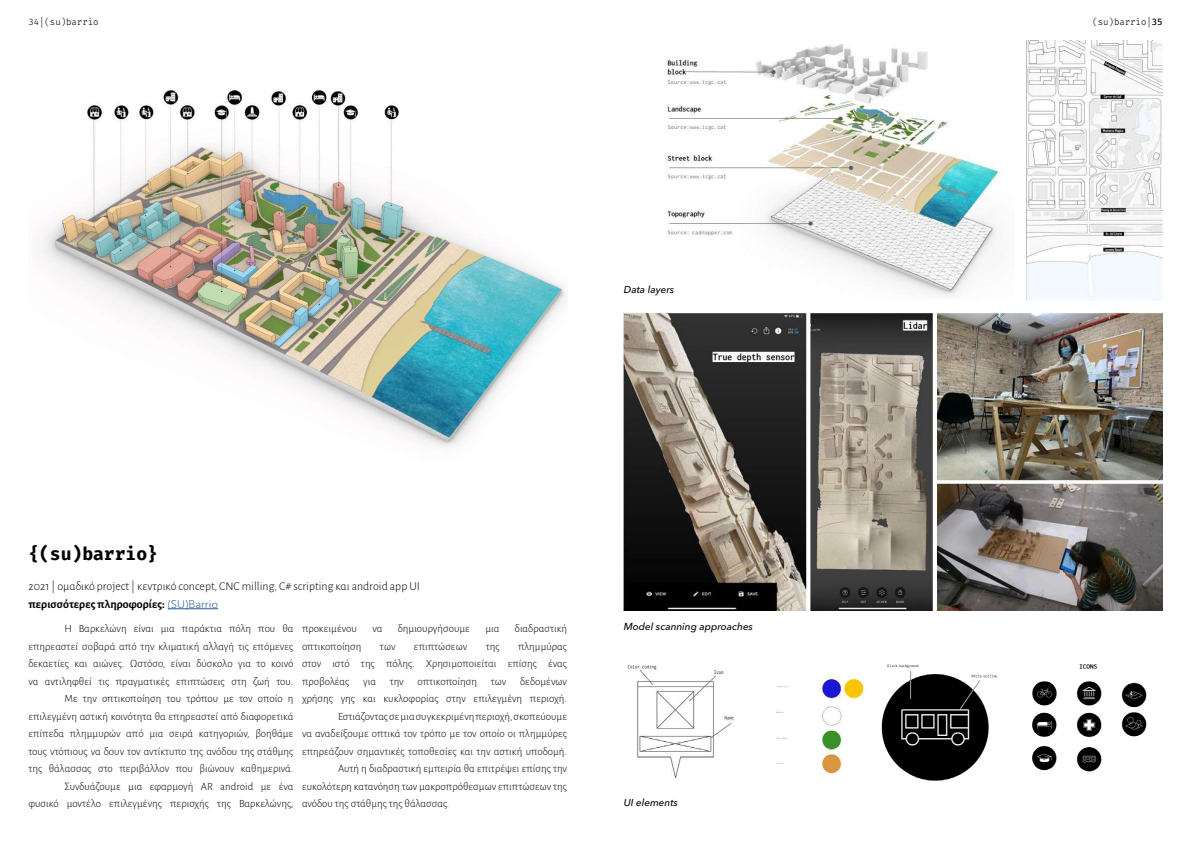
<style>
.page{position:relative;width:1191px;height:842px;background:#fff}
.page>*{position:absolute;margin:0;border:0;box-sizing:border-box;transform-origin:0 0}
.t1{font:700 18px "Fira Code";color:#020203}
.t2{font:300 12px/18px "Alegreya Sans";color:#020203}
.t3{font:300 11px/17.5px "Alegreya Sans";color:#020203;text-align:right}
.t4{font:italic 500 10px "Avenir Next Cyr";color:#020203}
.t5{font:300 9px "Fira Code";color:#000}
.s1{font-weight:700}
.s2{font-family:"Avenir Next Cyr";font-size:11px;color:#275b9b}
</style>
<div class="page">
<hr style="left:168px;top:608px;width:50px;height:1px;background:#275b9b">
<img style="left:32px;top:90px;width:534px;height:357px">
<div style="left:503px;top:103px;width:64px;height:120px;background:#fff"></div>
<img style="left:666px;top:43px;width:335px;height:253px">
<img style="left:624px;top:312px;width:538px;height:299px">
<img style="left:1026px;top:40px;width:136px;height:260px">
<img style="left:627px;top:664px;width:520px;height:117px">
<p class="t5" style="left:28px;top:14px;width:72px">34|(su)barrio</p>
<p class="t4" style="left:624px;top:284px;width:52px">Data layers</p>
<h1 class="t1" style="left:28px;top:538px;width:131px">{(su)barrio}</h1>
<p class="t2" style="left:28px;top:576px;width:393px">2021 | ομαδικό project | κεντρικό concept, CNC milling, C# scripting και android app UI <span class="s1">περισσότερες πληροφορίες:</span> <span class="s2">(SU)Barrio</span></p>
<p class="t3" style="left:28px;top:620px;width:267px">Η Βαρκελώνη είναι μια παράκτια πόλη που θα επηρεαστεί σοβαρά από την κλιματική αλλαγή τις επόμενες δεκαετίες και αιώνες. Ωστόσο, είναι δύσκολο για το κοινό να αντιληφθεί τις πραγματικές επιπτώσεις στη ζωή του.<br>Με την οπτικοποίηση του τρόπου με τον οποίο η επιλεγμένη αστική κοινότητα θα επηρεαστεί από διαφορετικά επίπεδα πλημμυρών από μια σειρά κατηγοριών, βοηθάμε τους ντόπιους να δουν τον αντίκτυπο της ανόδου της στάθμης της θάλασσας στο περιβάλλον που βιώνουν καθημερινά.<br>Συνδυάζουμε μια εφαρμογή AR android με ένα<br>φυσικό μοντέλο επιλεγμένης περιοχής της Βαρκελώνης,</p>
<p class="t3" style="left:302px;top:620px;width:56px">προκειμένου</p>
<p class="t3" style="left:372px;top:620px;width:12px">να</p>
<p class="t3" style="left:398px;top:620px;width:74px">δημιουργήσουμε</p>
<p class="t3" style="left:485px;top:620px;width:16px">μια</p>
<p class="t3" style="left:515px;top:620px;width:54px">διαδραστική</p>
<p class="t3" style="left:302px;top:637px;width:61px">οπτικοποίηση</p>
<p class="t3" style="left:380px;top:637px;width:17px">των</p>
<p class="t3" style="left:414px;top:637px;width:55px">επιπτώσεων</p>
<p class="t3" style="left:486px;top:637px;width:15px">της</p>
<p class="t3" style="left:518px;top:637px;width:51px">πλημμύρας</p>
<p class="t3" style="left:302px;top:655px;width:267px">στον ιστό της πόλης. Χρησιμοποιείται επίσης ένας</p>
<p class="t3" style="left:302px;top:672px;width:267px">προβολέας για την οπτικοποίηση των δεδομένων</p>
<p class="t3" style="left:302px;top:690px;width:267px">χρήσης γης και κυκλοφορίας στην επιλεγμένη περιοχή.</p>
<p class="t3" style="left:338px;top:707px;width:231px">Εστιάζοντας σε μια συγκεκριμένη περιοχή, σκοπεύουμε</p>
<p class="t3" style="left:302px;top:725px;width:267px">να αναδείξουμε οπτικά τον τρόπο με τον οποίο οι πλημμύρες</p>
<p class="t3" style="left:302px;top:742px;width:267px">επηρεάζουν σημαντικές τοποθεσίες και την αστική υποδομή.</p>
<p class="t3" style="left:338px;top:760px;width:231px">Αυτή η διαδραστική εμπειρία θα επιτρέψει επίσης την</p>
<p class="t3" style="left:302px;top:777px;width:267px">ευκολότερη κατανόηση των μακροπρόθεσμων επιπτώσεων της</p>
<p class="t3" style="left:302px;top:795px;width:149px">ανόδου της στάθμης της θάλασσας.</p>
<p class="t4" style="left:624px;top:621px;width:131px">Model scanning approaches</p>
<p class="t4" style="left:624px;top:797px;width:56px">UI elements</p>
<p class="t5" style="left:1092px;top:14px;width:72px">(su)barrio|35</p>
</div>
